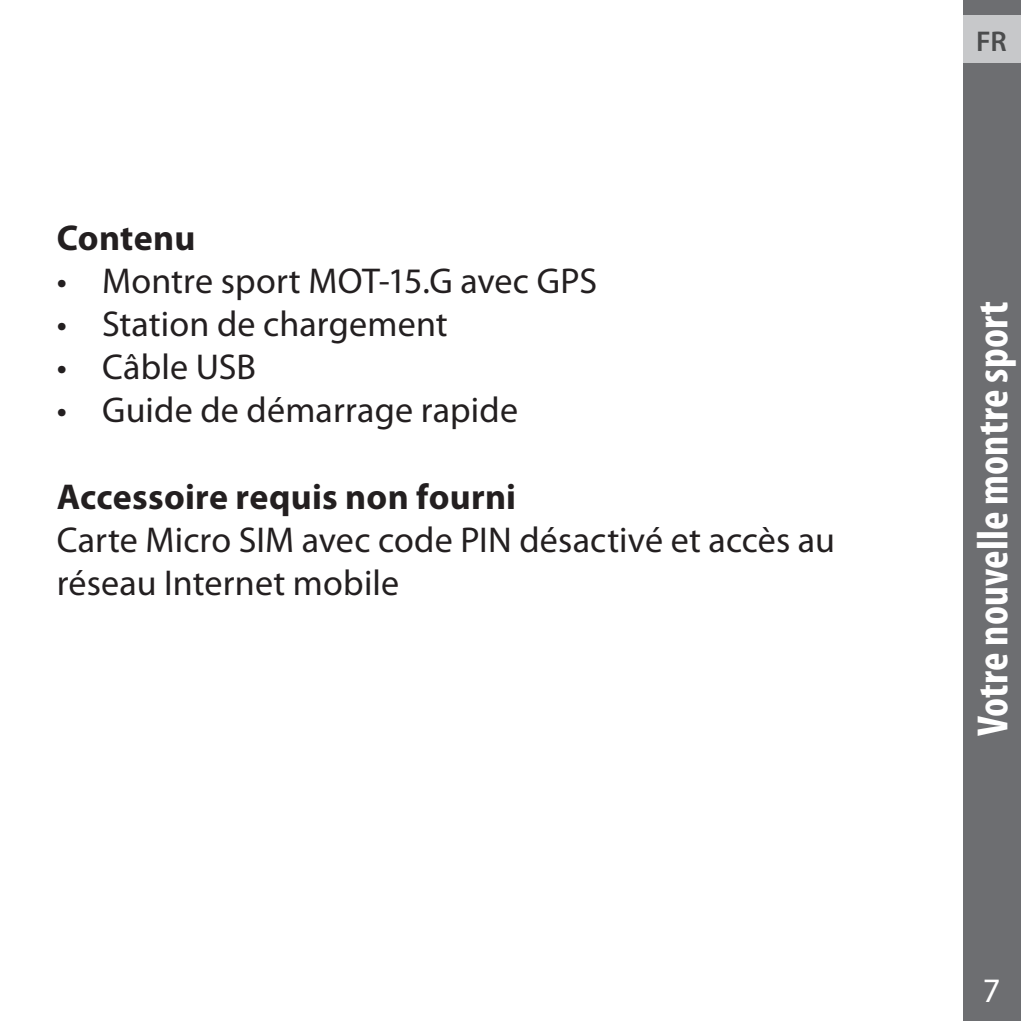
<style>
.page{position:relative;width:1021px;height:1021px;background:#fff}
.page>*{position:absolute;margin:0;border:0;box-sizing:border-box;transform-origin:0 0}
.t1{font:700 condensed 44px "Myriad Pro";letter-spacing:.005em;color:#fff}
.t2{font:36px/43.2px "Myriad Pro";letter-spacing:.005em;color:#231f20}
.t3{font:700 36px "Myriad Pro";letter-spacing:.01em;color:#231f20}
.t4{font:34.4px "Myriad Pro";color:#fff}
.t5{font:600 28.8px "Myriad Pro";color:#4b4c4d}
</style>
<div class="page">
<div style="left:963px;top:0;width:57px;height:1020px;background:#6d6e71"></div>
<div style="left:963px;top:15px;width:57px;height:48px;background:#c7c8ca"></div>
<p class="t3" style="left:57px;top:214px;width:140px">Contenu</p>
<p class="t2" style="left:57px;top:258px;width:542px">• Montre sport MOT-15.G avec GPS</p>
<p class="t2" style="left:57px;top:302px;width:392px">• Station de chargement</p>
<p class="t2" style="left:57px;top:345px;width:201px">• Câble USB</p>
<p class="t2" style="left:57px;top:388px;width:463px">• Guide de démarrage rapide</p>
<p class="t3" style="left:57px;top:473px;width:461px">Accessoire requis non fourni</p>
<p class="t2" style="left:57px;top:518px;width:779px">Carte Micro SIM avec code PIN désactivé et accès au réseau Internet mobile</p>
<p class="t5" style="left:976px;top:23px;width:32px">FR</p>
<p class="t1" style="left:965px;top:736px;width:436px;rotate:-90deg">Votre nouvelle montre sport</p>
<p class="t4" style="left:982px;top:969px;width:19px">7</p>
</div>
